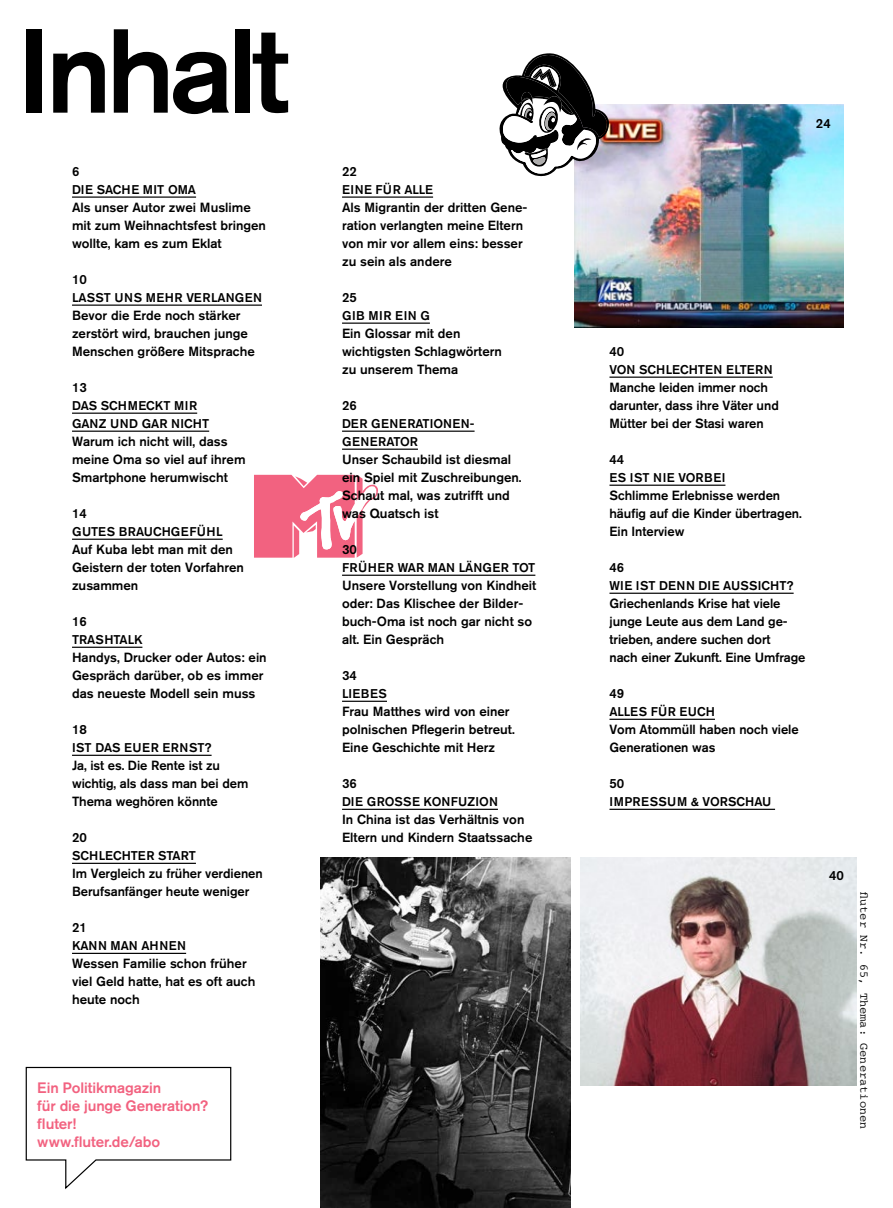
<style>
.page{position:relative;width:893px;height:1208px;background:#fff}
.page>*{position:absolute;margin:0;border:0;box-sizing:border-box;transform-origin:0 0}
.t1{font:500 118.05px "Akzidenz Grotesk BE";letter-spacing:-.05em;color:#000}
.t2{font:500 15px/18px "Akzidenz Grotesk BE";letter-spacing:-.005em;color:#f26280}
.t3{font:500 13.2px/18px "Akzidenz Grotesk BE";color:#000}
.t4{font:500 12.6px/18px "Akzidenz Grotesk BE";color:#000}
.t5{font:500 12.6px/18px "Akzidenz Grotesk BE";letter-spacing:.04em;color:#000}
.t6{font:500 12.6px "Akzidenz Grotesk BE";letter-spacing:.02em;color:#000}
.t7{font:500 12.6px "Akzidenz Grotesk BE";letter-spacing:.03em;color:#000}
.t8{font:12px "Courier LT";color:#000}
</style>
<div class="page">
<svg style="left:25px;top:1066px;width:207px;height:124px"></svg>
<svg style="left:254px;top:475px;width:124px;height:83px"></svg>
<hr style="left:72px;top:196px;width:124px;height:2px;background:#000">
<hr style="left:72px;top:304px;width:190px;height:2px;background:#000">
<hr style="left:72px;top:412px;width:125px;height:2px;background:#000">
<hr style="left:72px;top:430px;width:137px;height:2px;background:#000">
<hr style="left:72px;top:538px;width:151px;height:2px;background:#000">
<hr style="left:72px;top:646px;width:70px;height:2px;background:#000">
<hr style="left:72px;top:754px;width:140px;height:2px;background:#000">
<hr style="left:72px;top:862px;width:124px;height:2px;background:#000">
<hr style="left:72px;top:952px;width:114px;height:2px;background:#000">
<hr style="left:342px;top:196px;width:91px;height:2px;background:#000">
<hr style="left:342px;top:322px;width:88px;height:2px;background:#000">
<hr style="left:342px;top:430px;width:133px;height:2px;background:#000">
<hr style="left:342px;top:448px;width:76px;height:2px;background:#000">
<hr style="left:342px;top:574px;width:193px;height:2px;background:#000">
<hr style="left:342px;top:700px;width:45px;height:2px;background:#000">
<hr style="left:342px;top:808px;width:156px;height:2px;background:#000">
<hr style="left:609px;top:376px;width:164px;height:2px;background:#000">
<hr style="left:609px;top:484px;width:116px;height:2px;background:#000">
<hr style="left:609px;top:592px;width:185px;height:2px;background:#000">
<hr style="left:609px;top:718px;width:106px;height:2px;background:#000">
<hr style="left:609px;top:808px;width:166px;height:2px;background:#000">
<img style="left:580px;top:857px;width:277px;height:228px">
<img style="left:574px;top:105px;width:269px;height:222px">
<img style="left:321px;top:857px;width:249px;height:350px">
<svg style="left:499px;top:53px;width:111px;height:124px"></svg>
<h1 class="t1" style="left:17px;top:-1px;width:273px">Inhalt</h1>
<p class="t3" style="left:72px;top:162px;width:9px">6</p>
<p class="t4" style="left:72px;top:180px;width:126px">DIE SACHE MIT OMA</p>
<p class="t3" style="left:72px;top:198px;width:195px">Als unser Autor zwei Muslime mit zum Weihnachtsfest bringen wollte, kam es zum Eklat</p>
<p class="t3" style="left:72px;top:270px;width:16px">10</p>
<p class="t5" style="left:72px;top:288px;width:191px">LASST UNS MEHR VERLANGEN</p>
<p class="t3" style="left:72px;top:306px;width:184px">Bevor die Erde noch stärker zerstört wird, brauchen junge<br>Menschen größere Mitsprache</p>
<p class="t3" style="left:72px;top:378px;width:16px">13</p>
<p class="t4" style="left:72px;top:396px;width:139px">DAS SCHMECKT MIR<br>GANZ UND GAR NICHT</p>
<p class="t3" style="left:72px;top:432px;width:175px">Warum ich nicht will, dass meine Oma so viel auf ihrem<br>Smartphone herumwischt</p>
<p class="t3" style="left:72px;top:504px;width:16px">14</p>
<p class="t6" style="left:72px;top:524px;width:152px">GUTES BRAUCHGEFÜHL</p>
<p class="t3" style="left:72px;top:540px;width:173px">Auf Kuba lebt man mit den<br>Geistern der toten Vorfahren zusammen</p>
<p class="t3" style="left:72px;top:612px;width:16px">16</p>
<p class="t4" style="left:72px;top:630px;width:72px">TRASHTALK</p>
<p class="t3" style="left:72px;top:648px;width:196px">Handys, Drucker oder Autos: ein<br>Gespräch darüber, ob es immer das neueste Modell sein muss</p>
<p class="t3" style="left:72px;top:720px;width:16px">18</p>
<p class="t5" style="left:72px;top:738px;width:141px">IST DAS EUER ERNST?</p>
<p class="t3" style="left:72px;top:756px;width:178px">Ja, ist es. Die Rente ist zu wichtig, als dass man bei dem<br>Thema weghören könnte</p>
<p class="t3" style="left:72px;top:828px;width:16px">20</p>
<p class="t4" style="left:72px;top:846px;width:125px">SCHLECHTER START</p>
<p class="t3" style="left:72px;top:864px;width:192px">Im Vergleich zu früher verdienen<br>Berufsanfänger heute weniger</p>
<p class="t3" style="left:72px;top:918px;width:16px">21</p>
<p class="t4" style="left:72px;top:936px;width:116px">KANN MAN AHNEN</p>
<p class="t3" style="left:72px;top:954px;width:185px">Wessen Familie schon früher viel Geld hatte, hat es oft auch heute noch</p>
<p class="t2" style="left:37px;top:1078px;width:172px">Ein Politikmagazin<br>für die junge Generation? fluter!<br>www.fluter.de/abo</p>
<p class="t3" style="left:342px;top:162px;width:16px">22</p>
<p class="t7" style="left:342px;top:182px;width:93px">EINE FÜR ALLE</p>
<p class="t3" style="left:342px;top:198px;width:187px">Als Migrantin der dritten Gene&shy;ration verlangten meine Eltern von mir vor allem eins: besser zu sein als andere</p>
<p class="t3" style="left:342px;top:288px;width:16px">25</p>
<p class="t5" style="left:342px;top:306px;width:89px">GIB MIR EIN G</p>
<p class="t3" style="left:342px;top:324px;width:161px">Ein Glossar mit den wichtigsten Schlagwörtern zu unserem Thema</p>
<p class="t3" style="left:342px;top:396px;width:16px">26</p>
<p class="t5" style="left:342px;top:414px;width:134px">DER GENERATIONEN-<br>GENERATOR</p>
<p class="t3" style="left:342px;top:450px;width:181px">Unser Schaubild ist diesmal ein Spiel mit Zuschreibungen.<br>Schaut mal, was zutrifft und was Quatsch ist</p>
<p class="t3" style="left:342px;top:540px;width:16px">30</p>
<p class="t4" style="left:342px;top:558px;width:195px">FRÜHER WAR MAN LÄNGER TOT</p>
<p class="t3" style="left:342px;top:576px;width:196px">Unsere Vorstellung von Kindheit oder: Das Klischee der Bilder&shy;buch-Oma ist noch gar nicht so alt. Ein Gespräch</p>
<p class="t3" style="left:342px;top:666px;width:16px">34</p>
<p class="t4" style="left:342px;top:684px;width:46px">LIEBES</p>
<p class="t3" style="left:342px;top:702px;width:174px">Frau Matthes wird von einer polnischen Pflegerin betreut.<br>Eine Geschichte mit Herz</p>
<p class="t3" style="left:342px;top:774px;width:16px">36</p>
<p class="t4" style="left:342px;top:792px;width:157px">DIE GROSSE KONFUZION</p>
<p class="t3" style="left:342px;top:810px;width:192px">In China ist das Verhältnis von<br>Eltern und Kindern Staatssache</p>
<p class="t3" style="left:816px;top:114px;width:16px">24</p>
<p class="t3" style="left:609px;top:342px;width:16px">40</p>
<p class="t4" style="left:609px;top:360px;width:165px">VON SCHLECHTEN ELTERN</p>
<p class="t3" style="left:609px;top:378px;width:171px">Manche leiden immer noch darunter, dass ihre Väter und<br>Mütter bei der Stasi waren</p>
<p class="t3" style="left:609px;top:450px;width:16px">44</p>
<p class="t5" style="left:609px;top:468px;width:117px">ES IST NIE VORBEI</p>
<p class="t3" style="left:609px;top:486px;width:194px">Schlimme Erlebnisse werden häufig auf die Kinder übertragen.<br>Ein Interview</p>
<p class="t3" style="left:609px;top:558px;width:16px">46</p>
<p class="t4" style="left:609px;top:576px;width:186px">WIE IST DENN DIE AUSSICHT?</p>
<p class="t3" style="left:609px;top:594px;width:198px">Griechenlands Krise hat viele junge Leute aus dem Land ge&shy;trieben, andere suchen dort<br>nach einer Zukunft. Eine Umfrage</p>
<p class="t3" style="left:609px;top:684px;width:16px">49</p>
<p class="t4" style="left:609px;top:702px;width:107px">ALLES FÜR EUCH</p>
<p class="t3" style="left:609px;top:720px;width:191px">Vom Atommüll haben noch viele<br>Generationen was</p>
<p class="t3" style="left:609px;top:774px;width:16px">50</p>
<p class="t6" style="left:609px;top:794px;width:163px">IMPRESSUM &amp; VORSCHAU</p>
<p class="t3" style="left:829px;top:866px;width:16px">40</p>
<p class="t8" style="left:870px;top:891px;width:239px;rotate:90deg">fluter Nr. 65, Thema: Generationen</p>
</div>
